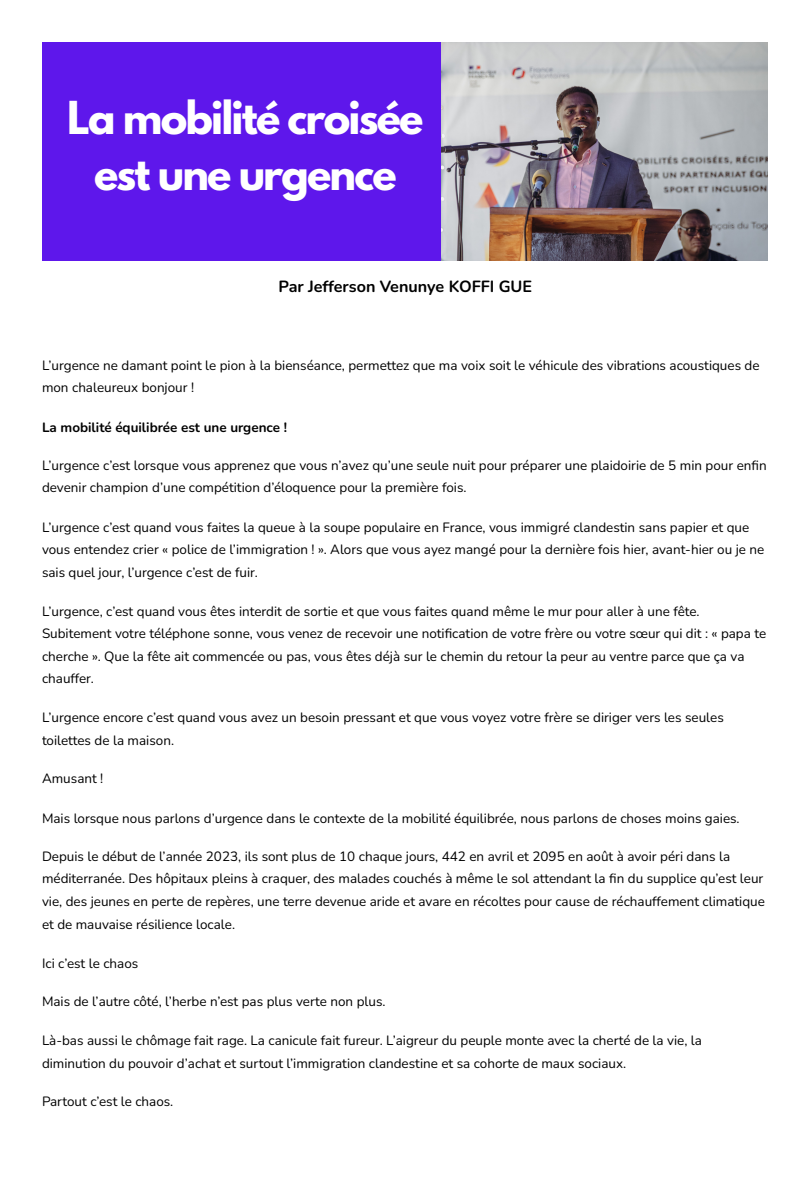
<style>
.page{position:relative;width:810px;height:1181px;background:#fff}
.page>*{position:absolute;margin:0;border:0;box-sizing:border-box;transform-origin:0 0}
.t1{font:700 40.2px/55.9px "League Spartan";letter-spacing:-.045em;color:#fff;text-align:center}
.t2{font:700 16.2px "Nunito";color:#000}
.t3{font:13.5px/22.5px "Nunito";color:#000}
.t4{font:700 13.5px "Nunito";color:#000}
</style>
<div class="page">
<div style="left:42px;top:42px;width:726px;height:218px;background:#5e17eb"></div>
<img style="left:442px;top:42px;width:326px;height:218px">
<p class="t1" style="left:67px;top:95px;width:358px">La mobilité croisée est une urgence</p>
<h1 class="t2" style="left:279px;top:276px;width:255px">Par Jefferson Venunye KOFFI GUE</h1>
<p class="t3" style="left:42px;top:355px;width:719px">L’urgence ne damant point le pion à la bienséance, permettez que ma voix soit le véhicule des vibrations acoustiques de mon chaleureux bonjour !</p>
<h2 class="t4" style="left:42px;top:418px;width:247px">La mobilité équilibrée est une urgence !</h2>
<p class="t3" style="left:42px;top:454px;width:726px">L’urgence c’est lorsque vous apprenez que vous n’avez qu’une seule nuit pour préparer une plaidoirie de 5 min pour enfin devenir champion d’une compétition d’éloquence pour la première fois.</p>
<p class="t3" style="left:42px;top:516px;width:724px">L’urgence c’est quand vous faites la queue à la soupe populaire en France, vous immigré clandestin sans papier et que vous entendez crier « police de l’immigration ! ». Alors que vous ayez mangé pour la dernière fois hier, avant-hier ou je ne sais quel jour, l’urgence c’est de fuir.</p>
<p class="t3" style="left:42px;top:600px;width:726px">L’urgence, c’est quand vous êtes interdit de sortie et que vous faites quand même le mur pour aller à une fête.<br>Subitement votre téléphone sonne, vous venez de recevoir une notification de votre frère ou votre sœur qui dit : « papa te cherche ». Que la fête ait commencée ou pas, vous êtes déjà sur le chemin du retour la peur au ventre parce que ça va chauffer.</p>
<p class="t3" style="left:42px;top:705px;width:683px;line-height:23.2px">L’urgence encore c’est quand vous avez un besoin pressant et que vous voyez votre frère se diriger vers les seules toilettes de la maison.</p>
<p class="t3" style="left:42px;top:767px;width:63px">Amusant !</p>
<p class="t3" style="left:42px;top:807px;width:699px">Mais lorsque nous parlons d’urgence dans le contexte de la mobilité équilibrée, nous parlons de choses moins gaies.</p>
<p class="t3" style="left:42px;top:845px;width:724px">Depuis le début de l’année 2023, ils sont plus de 10 chaque jours, 442 en avril et 2095 en août à avoir péri dans la méditerranée. Des hôpitaux pleins à craquer, des malades couchés à même le sol attendant la fin du supplice qu’est leur vie, des jeunes en perte de repères, une terre devenue aride et avare en récoltes pour cause de réchauffement climatique et de mauvaise résilience locale.</p>
<p class="t3" style="left:42px;top:952px;width:98px">Ici c’est le chaos</p>
<p class="t3" style="left:42px;top:990px;width:345px">Mais de l’autre côté, l’herbe n’est pas plus verte non plus.</p>
<p class="t3" style="left:42px;top:1028px;width:662px;line-height:23.2px">Là-bas aussi le chômage fait rage. La canicule fait fureur. L’aigreur du peuple monte avec la cherté de la vie, la diminution du pouvoir d’achat et surtout l’immigration clandestine et sa cohorte de maux sociaux.</p>
<p class="t3" style="left:42px;top:1090px;width:133px">Partout c’est le chaos.</p>
</div>
